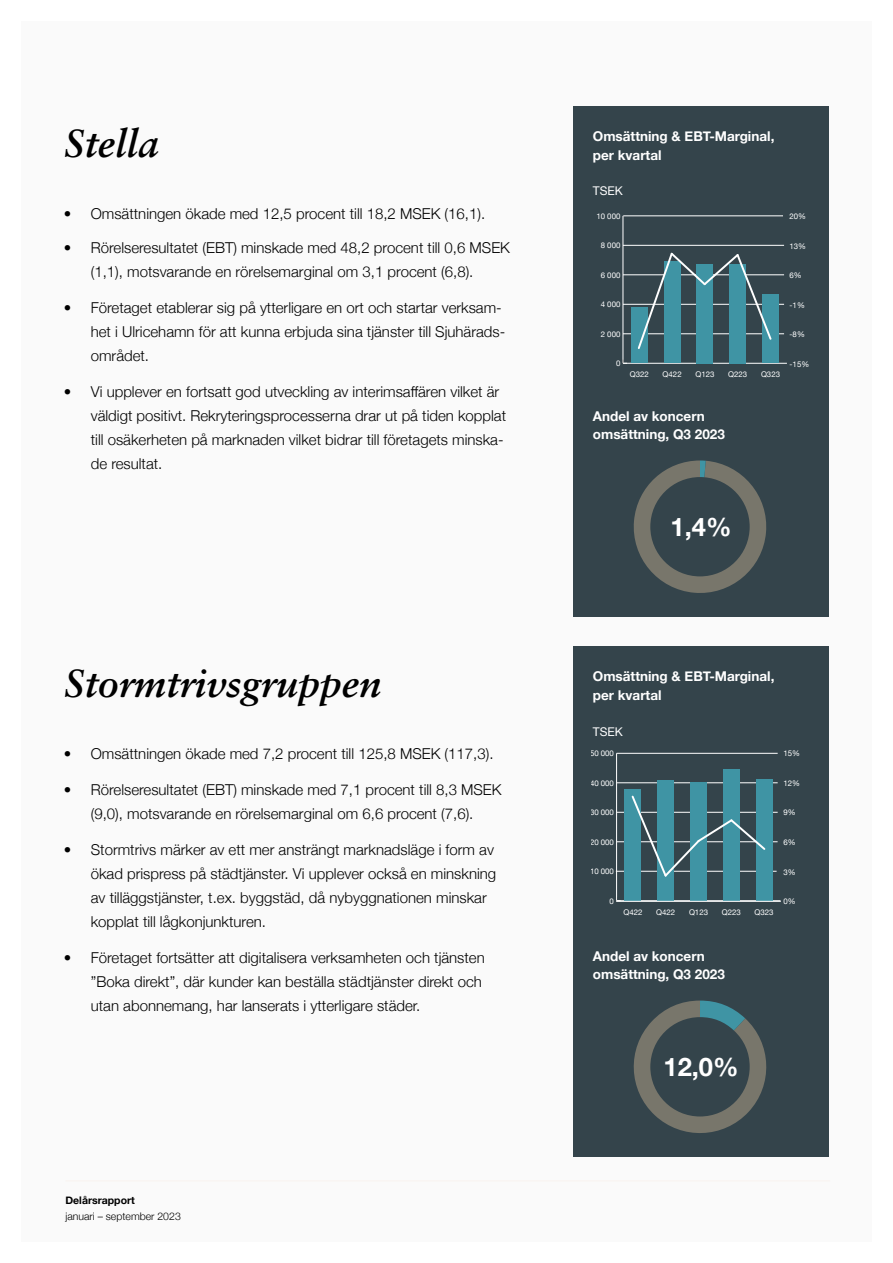
<style>
.page{position:relative;width:893px;height:1263px;background:#fff}
.page>*{position:absolute;margin:0;border:0;box-sizing:border-box;transform-origin:0 0}
.t1{font:italic 700 39px "Sabon LT Pro";color:#000}
.t2{font:700 25.5px "Helvetica Neue";color:#fff}
.t3{font:300 15px/24px "Helvetica Neue";color:#000}
.t4{font:700 13.5px/19.5px "Helvetica Neue";color:#fff}
.t5{font:12px "Helvetica Neue";color:#fff}
.t6{font:300 10.5px "Helvetica Neue";color:#000}
.t7{font:700 10.5px "Helvetica Neue";color:#000}
.t8{font:7.8px "Helvetica Neue";color:#fff}
</style>
<div class="page">
<div style="left:21px;top:21px;width:851px;height:1221px;background:#fafafa"></div>
<hr style="left:65px;top:1180px;width:765px;height:1px;background:#f9f5f3">
<div style="left:574px;top:106px;width:255px;height:511px;background:#34444b"></div>
<div style="left:574px;top:646px;width:255px;height:511px;background:#34444b"></div>
<hr style="left:623px;top:363px;width:164px;height:1px;background:#fff">
<hr style="left:623px;top:216px;width:1px;height:147px;background:#fff">
<svg style="left:622px;top:360px;width:5px;height:4px"></svg>
<hr style="left:623px;top:333px;width:161px;height:1px;background:#fff">
<hr style="left:623px;top:304px;width:161px;height:1px;background:#fff">
<hr style="left:623px;top:275px;width:161px;height:1px;background:#fff">
<hr style="left:623px;top:245px;width:161px;height:1px;background:#fff">
<hr style="left:623px;top:216px;width:160px;height:1px;background:#fff">
<div style="left:631px;top:308px;width:17px;height:55px;background:#3f94a4"></div>
<div style="left:664px;top:261px;width:16px;height:102px;background:#3f94a4"></div>
<div style="left:697px;top:264px;width:16px;height:99px;background:#3f94a4"></div>
<div style="left:729px;top:264px;width:17px;height:99px;background:#3f94a4"></div>
<div style="left:762px;top:294px;width:17px;height:69px;background:#3f94a4"></div>
<svg style="left:636px;top:252px;width:137px;height:99px"></svg>
<hr style="left:617px;top:900px;width:163px;height:1px;background:#fff">
<hr style="left:616px;top:753px;width:1px;height:148px;background:#fff">
<hr style="left:616px;top:871px;width:161px;height:1px;background:#fff">
<hr style="left:617px;top:841px;width:161px;height:1px;background:#fff">
<hr style="left:617px;top:812px;width:161px;height:1px;background:#fff">
<hr style="left:617px;top:782px;width:161px;height:1px;background:#fff">
<hr style="left:617px;top:753px;width:161px;height:1px;background:#fff">
<div style="left:625px;top:789px;width:16px;height:112px;background:#3f94a4"></div>
<div style="left:658px;top:780px;width:16px;height:121px;background:#3f94a4"></div>
<div style="left:690px;top:783px;width:17px;height:118px;background:#3f94a4"></div>
<div style="left:723px;top:769px;width:16px;height:132px;background:#3f94a4"></div>
<div style="left:756px;top:779px;width:16px;height:122px;background:#3f94a4"></div>
<hr style="left:616px;top:901px;width:165px;height:1px;background:#fff">
<svg style="left:631px;top:794px;width:135px;height:84px"></svg>
<svg style="left:633px;top:460px;width:134px;height:133px"></svg>
<svg style="left:633px;top:1000px;width:134px;height:133px"></svg>
<h1 class="t1" style="left:64px;top:119px;width:97px">Stella</h1>
<p class="t4" style="left:593px;top:127px;width:183px">Omsättning &amp; EBT-Marginal, per kvartal</p>
<p class="t5" style="left:593px;top:182px;width:32px">TSEK</p>
<p class="t3" style="left:64px;top:200px;width:423px">• Omsättningen ökade med 12,5 procent till 18,2 MSEK (16,1).</p>
<p class="t3" style="left:91px;top:235px;width:421px;text-indent:-27px">• Rörelseresultatet (EBT) minskade med 48,2 procent till 0,6 MSEK (1,1), motsvarande en rörelsemarginal om 3,1 procent (6,8).</p>
<p class="t3" style="left:91px;top:295px;width:416px;text-indent:-27px">• Företaget etablerar sig på ytterligare en ort och startar verksam&shy;het i Ulricehamn för att kunna erbjuda sina tjänster till Sjuhärads&shy;området.</p>
<p class="t3" style="left:91px;top:379px;width:417px;text-indent:-27px">• Vi upplever en fortsatt god utveckling av interimsaffären vilket är väldigt positivt. Rekryteringsprocesserna drar ut på tiden kopplat till osäkerheten på marknaden vilket bidrar till företagets minska&shy;de resultat.</p>
<p class="t8" style="left:596px;top:210px;width:26px">10 000</p>
<p class="t8" style="left:790px;top:211px;width:18px">20%</p>
<p class="t8" style="left:601px;top:240px;width:21px">8 000</p>
<p class="t8" style="left:790px;top:240px;width:18px">13%</p>
<p class="t8" style="left:601px;top:269px;width:21px">6 000</p>
<p class="t8" style="left:790px;top:270px;width:14px">6%</p>
<p class="t8" style="left:601px;top:299px;width:21px">4 000</p>
<p class="t8" style="left:790px;top:299px;width:17px">-1%</p>
<p class="t8" style="left:601px;top:328px;width:21px">2 000</p>
<p class="t8" style="left:790px;top:329px;width:17px">-8%</p>
<p class="t8" style="left:616px;top:358px;width:6px">0</p>
<p class="t8" style="left:790px;top:359px;width:21px">-15%</p>
<p class="t8" style="left:630px;top:369px;width:21px">Q322</p>
<p class="t8" style="left:663px;top:369px;width:21px">Q422</p>
<p class="t8" style="left:695px;top:369px;width:21px">Q123</p>
<p class="t8" style="left:728px;top:369px;width:21px">Q223</p>
<p class="t8" style="left:761px;top:369px;width:21px">Q323</p>
<p class="t4" style="left:593px;top:408px;width:134px;line-height:18px">Andel av koncern omsättning, Q3 2023</p>
<h2 class="t2" style="left:671px;top:507px;width:62px">1,4%</h2>
<h1 class="t1" style="left:64px;top:659px;width:319px">Stormtrivsgruppen</h1>
<p class="t4" style="left:593px;top:667px;width:183px">Omsättning &amp; EBT-Marginal, per kvartal</p>
<p class="t5" style="left:593px;top:722px;width:32px">TSEK</p>
<p class="t3" style="left:64px;top:741px;width:431px">• Omsättningen ökade med 7,2 procent till 125,8 MSEK (117,3).</p>
<p class="t3" style="left:64px;top:777px;width:439px;text-align:center">• Rörelseresultatet (EBT) minskade med 7,1 procent till 8,3 MSEK (9,0), motsvarande en rörelsemarginal om 6,6 procent (7,6).</p>
<p class="t3" style="left:91px;top:837px;width:407px;text-indent:-27px">• Stormtrivs märker av ett mer ansträngt marknadsläge i form av ökad prispress på städtjänster. Vi upplever också en minskning av tilläggstjänster, t.ex. byggstäd, då nybyggnationen minskar kopplat till lågkonjunkturen.</p>
<p class="t3" style="left:91px;top:945px;width:395px;text-indent:-27px">• Företaget fortsätter att digitalisera verksamheten och tjänsten ”Boka direkt”, där kunder kan beställa städtjänster direkt och utan abonnemang, har lanserats i ytterligare städer.</p>
<p class="t7" style="left:65px;top:1192px;width:71px">Delårsrapport</p>
<p class="t6" style="left:65px;top:1208px;width:117px">januari – september 2023</p>
<p class="t8" style="left:590px;top:748px;width:26px">50 000</p>
<p class="t8" style="left:783px;top:748px;width:18px">15%</p>
<p class="t8" style="left:590px;top:777px;width:26px">40 000</p>
<p class="t8" style="left:783px;top:777px;width:18px">12%</p>
<p class="t8" style="left:590px;top:807px;width:26px">30 000</p>
<p class="t8" style="left:783px;top:807px;width:14px">9%</p>
<p class="t8" style="left:590px;top:836px;width:26px">20 000</p>
<p class="t8" style="left:783px;top:836px;width:14px">6%</p>
<p class="t8" style="left:590px;top:866px;width:26px">10 000</p>
<p class="t8" style="left:783px;top:866px;width:14px">3%</p>
<p class="t8" style="left:610px;top:895px;width:6px">0</p>
<p class="t8" style="left:783px;top:896px;width:14px">0%</p>
<p class="t8" style="left:623px;top:906px;width:21px">Q422</p>
<p class="t8" style="left:656px;top:906px;width:21px">Q422</p>
<p class="t8" style="left:689px;top:906px;width:21px">Q123</p>
<p class="t8" style="left:722px;top:906px;width:21px">Q223</p>
<p class="t8" style="left:755px;top:906px;width:21px">Q323</p>
<p class="t4" style="left:593px;top:948px;width:134px;line-height:18px">Andel av koncern omsättning, Q3 2023</p>
<h2 class="t2" style="left:663px;top:1047px;width:77px">12,0%</h2>
</div>
